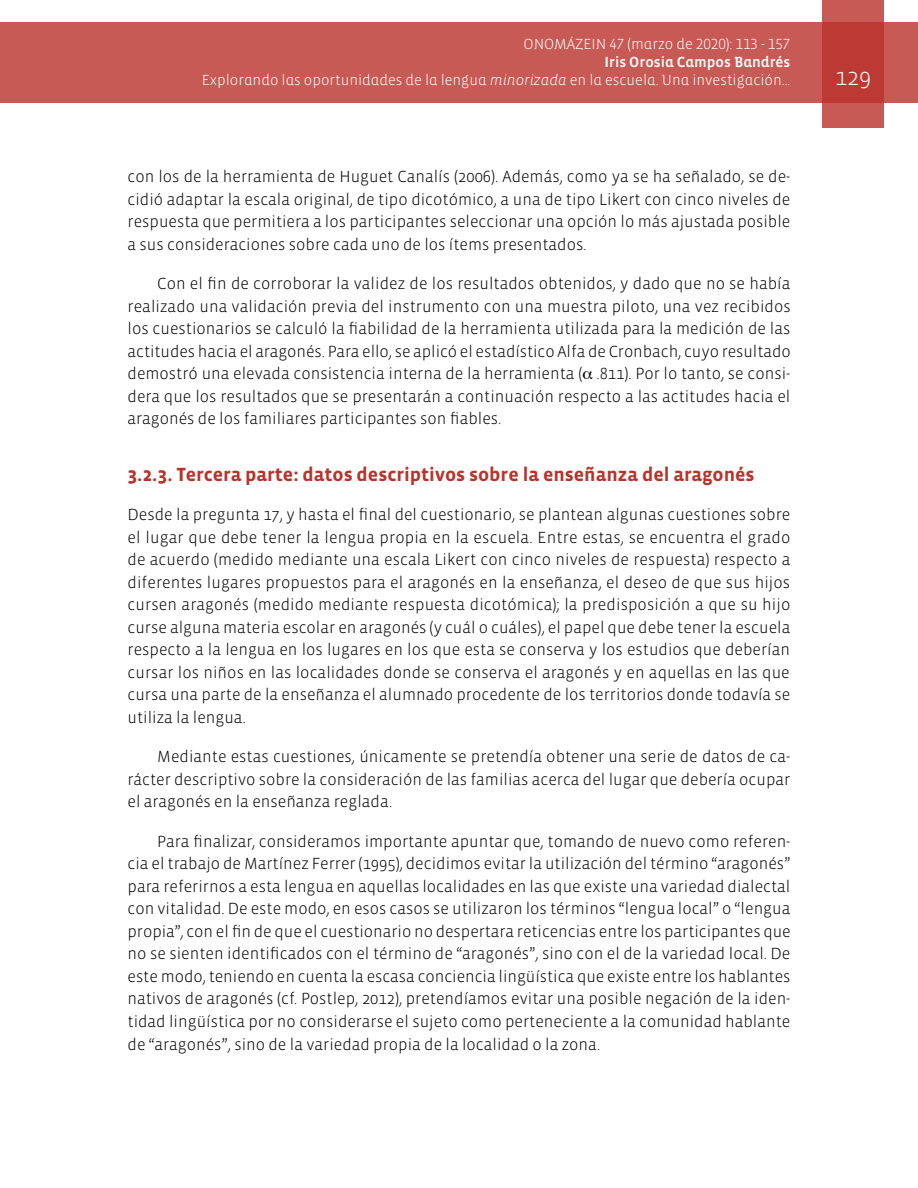
<style>
.page{position:relative;width:918px;height:1188px;background:#fff}
.page>*{position:absolute;margin:0;border:0;box-sizing:border-box;transform-origin:0 0}
.t1{font:300 24px "Vista Sans";color:#fff}
.t2{font:700 19.5px "Vista Sans";color:#b7342c}
.t3{font:300 16.5px/22.5px "Vista Sans";color:#000;text-align:justify}
.t4{font:300 15px "Vista Sans Alt";color:#fff}
.t5{font:15px "Vista Sans Alt Med";color:#fff}
.s1{font-family:"Vista Sans Alt Light Ita";font-weight:400}
</style>
<div class="page">
<div style="left:0;top:23px;width:918px;height:80px;background:#c85a55"></div>
<svg style="left:822px;top:0;width:62px;height:128px;background:#c1453f"></svg>
<p class="t4" style="left:524px;top:37px;width:268px">ONOMÁZEIN 47 (marzo de 2020): 113 - 157</p>
<p class="t5" style="left:605px;top:55px;width:187px">Iris Orosia Campos Bandrés</p>
<p class="t4" style="left:202px;top:73px;width:590px">Explorando las oportunidades de la lengua <span class="s1">minorizada</span> en la escuela. Una investigación...</p>
<h1 class="t1" style="left:835px;top:65px;width:37px">129</h1>
<p class="t3" style="left:128px;top:166px;width:664px">con los de la herramienta de Huguet Canalís (2006). Además, como ya se ha señalado, se de&shy;cidió adaptar la escala original, de tipo dicotómico, a una de tipo Likert con cinco niveles de respuesta que permitiera a los participantes seleccionar una opción lo más ajustada posible a sus consideraciones sobre cada uno de los ítems presentados.</p>
<p class="t3" style="left:128px;top:273px;width:665px;text-indent:30px">Con el fin de corroborar la validez de los resultados obtenidos, y dado que no se había realizado una validación previa del instrumento con una muestra piloto, una vez recibidos los cuestionarios se calculó la fiabilidad de la herramienta utilizada para la medición de las actitudes hacia el aragonés. Para ello, se aplicó el estadístico Alfa de Cronbach, cuyo resultado demostró una elevada consistencia interna de la herramienta ( .811). Por lo tanto, se consi&shy;dera que los resultados que se presentarán a continuación respecto a las actitudes hacia el aragonés de los familiares participantes son fiables.</p>
<p class="t2" style="left:128px;top:464px;width:628px">3.2.3. Tercera parte: datos descriptivos sobre la enseñanza del aragonés</p>
<p class="t3" style="left:128px;top:504px;width:664px">Desde la pregunta 17, y hasta el final del cuestionario, se plantean algunas cuestiones sobre el lugar que debe tener la lengua propia en la escuela. Entre estas, se encuentra el grado de acuerdo (medido mediante una escala Likert con cinco niveles de respuesta) respecto a diferentes lugares propuestos para el aragonés en la enseñanza, el deseo de que sus hijos cursen aragonés (medido mediante respuesta dicotómica); la predisposición a que su hijo curse alguna materia escolar en aragonés (y cuál o cuáles), el papel que debe tener la escuela respecto a la lengua en los lugares en los que esta se conserva y los estudios que deberían cursar los niños en las localidades donde se conserva el aragonés y en aquellas en las que cursa una parte de la enseñanza el alumnado procedente de los territorios donde todavía se utiliza la lengua.</p>
<p class="t3" style="left:128px;top:746px;width:664px;text-indent:30px">Mediante estas cuestiones, únicamente se pretendía obtener una serie de datos de ca&shy;rácter descriptivo sobre la consideración de las familias acerca del lugar que debería ocupar el aragonés en la enseñanza reglada.</p>
<p class="t3" style="left:128px;top:831px;width:665px;text-indent:30px">Para finalizar, consideramos importante apuntar que, tomando de nuevo como referen&shy;cia el trabajo de Martínez Ferrer (1995), decidimos evitar la utilización del término “aragonés” para referirnos a esta lengua en aquellas localidades en las que existe una variedad dialectal con vitalidad. De este modo, en esos casos se utilizaron los términos “lengua local” o “lengua propia”, con el fin de que el cuestionario no despertara reticencias entre los participantes que no se sienten identificados con el término de “aragonés”, sino con el de la variedad local. De este modo, teniendo en cuenta la escasa conciencia lingüística que existe entre los hablantes nativos de aragonés (cf. Postlep, 2012), pretendíamos evitar una posible negación de la iden&shy;tidad lingüística por no considerarse el sujeto como perteneciente a la comunidad hablante de “aragonés”, sino de la variedad propia de la localidad o la zona.</p>
</div>
